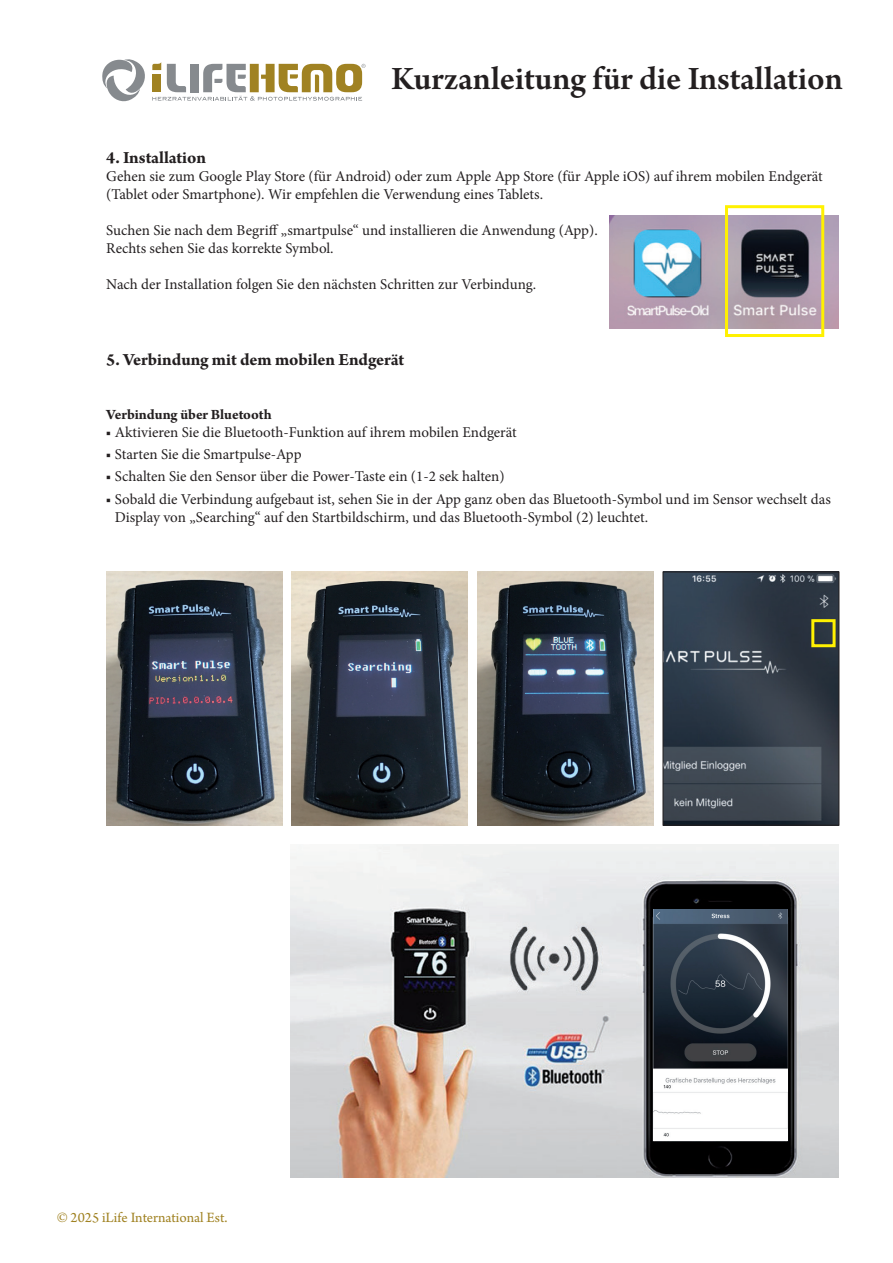
<style>
.page{position:relative;width:893px;height:1263px;background:#fff}
.page>*{position:absolute;margin:0;border:0;box-sizing:border-box;transform-origin:0 0}
.t1{font:600 34.5px "Arno Pro";color:#231f20}
.t2{font:700 18px "Arno Pro";letter-spacing:-.005em;color:#231f20}
.t3{font:15px/18px "Minion Pro";color:#231f20}
.t4{font:15px "Arno Pro";color:#a08222}
.t5{font:700 15px "Arno Pro";color:#231f20}
.s1{font-family:"Arno Pro"}
</style>
<div class="page">
<svg style="left:102px;top:59px;width:264px;height:43px"></svg>
<img style="left:609px;top:216px;width:230px;height:113px">
<img style="left:106px;top:572px;width:176px;height:253px">
<img style="left:292px;top:572px;width:176px;height:253px">
<img style="left:477px;top:572px;width:176px;height:253px">
<img style="left:665px;top:574px;width:172px;height:249px">
<div style="left:663px;top:572px;width:176px;height:253px;border:1px solid #231f20"></div>
<img style="left:291px;top:844px;width:548px;height:333px">
<div style="left:725px;top:205px;width:99px;height:132px;border:3px solid #fff101"></div>
<div style="left:811px;top:619px;width:25px;height:28px;border:3px solid #fff101"></div>
<img style="left:653px;top:909px;width:135px;height:231px">
<h1 class="t1" style="left:391px;top:59px;width:453px">Kurzanleitung für die Installation</h1>
<p class="t2" style="left:106px;top:147px;width:101px">4. Installation</p>
<p class="t3" style="left:106px;top:167px;width:718px">Gehen sie zum Google Play Store (für Android) oder zum Apple App Store (für Apple iOS) auf ihrem mobilen Endgerät (Tablet oder Smartphone). Wir empfehlen die Verwendung eines Tablets.</p>
<p class="t3" style="left:106px;top:221px;width:493px">Suchen Sie nach dem Begriff „smartpulse“ und installieren die Anwendung (App).<br>Rechts sehen Sie das korrekte Symbol.</p>
<p class="t3" style="left:106px;top:275px;width:431px">Nach der Installation folgen Sie den nächsten Schritten zur Verbindung.</p>
<p class="t2" style="left:106px;top:349px;width:300px">5. Verbindung mit dem mobilen Endgerät</p>
<p class="t5" style="left:106px;top:406px;width:167px">Verbindung über Bluetooth</p>
<p class="t3" style="left:106px;top:423px;width:412px"><span class="s1">■</span> Aktivieren Sie die Bluetooth-Funktion auf ihrem mobilen Endgerät</p>
<p class="t3" style="left:106px;top:445px;width:197px"><span class="s1">■</span> Starten Sie die Smartpulse-App</p>
<p class="t3" style="left:106px;top:468px;width:400px"><span class="s1">■</span> Schalten Sie den Sensor über die Power-Taste ein (1-2 sek halten)</p>
<p class="t3" style="left:115px;top:490px;width:718px;text-indent:-9px"><span class="s1">■</span> Sobald die Verbindung aufgebaut ist, sehen Sie in der App ganz oben das Bluetooth-Symbol und im Sensor wechselt das<br>Display von „Searching“ auf den Startbildschirm, und das Bluetooth-Symbol (2) leuchtet.</p>
<p class="t4" style="left:57px;top:1209px;width:172px">© 2025 iLife International Est.</p>
</div>
